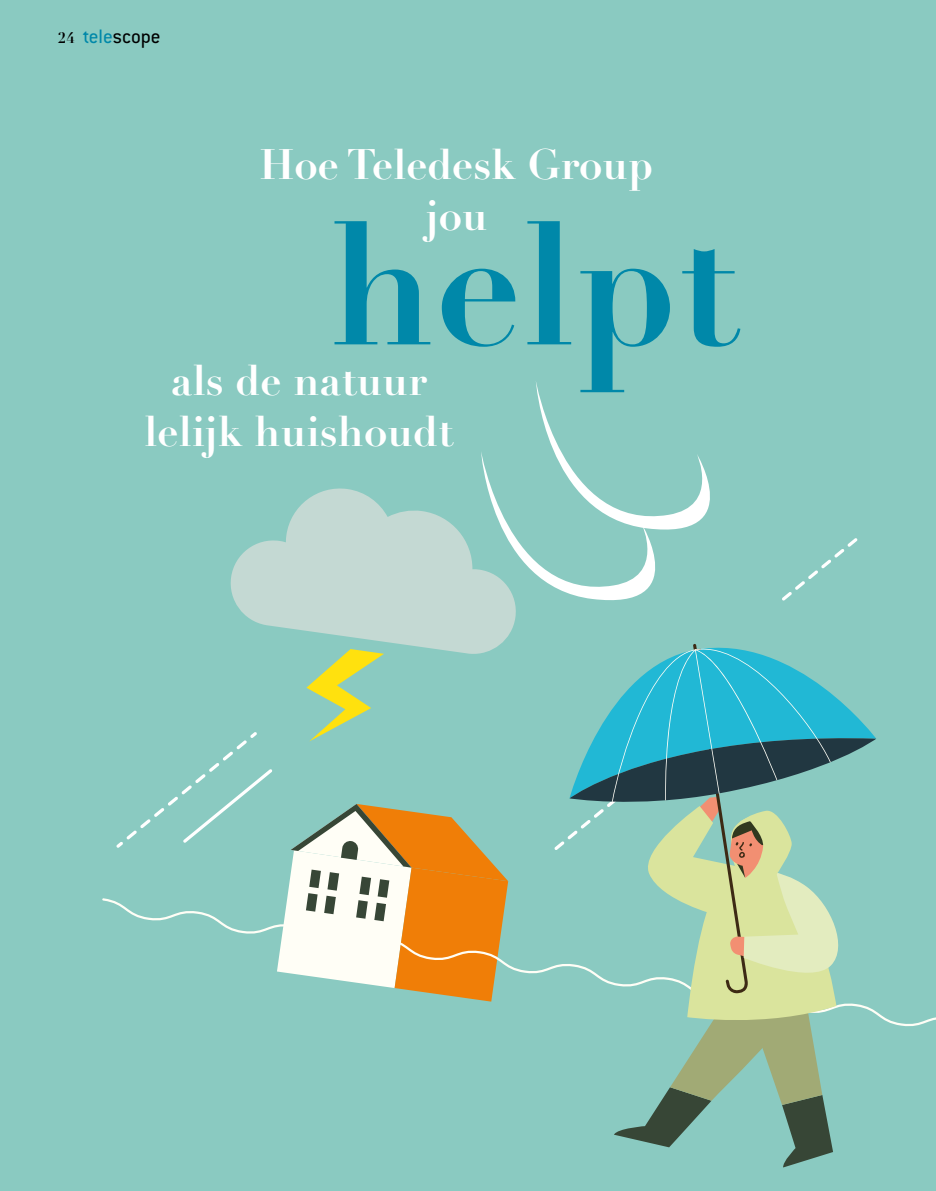
<style>
.page{position:relative;width:936px;height:1191px;background:#fff}
.page>*{position:absolute;margin:0;border:0;box-sizing:border-box;transform-origin:0 0}
.t1{font:700 170.85px "Didot LT Pro";color:#0088a9}
.t2{font:700 42px/51.2px "Didot LT Pro";color:#fff;text-align:center}
.t3{font:21.45px "Conduit ITC";color:#000}
.s1{font-family:"Didot LT Pro";font-weight:700;font-size:15px}
.s2{color:#0088a9}
</style>
<div class="page">
<div style="left:0;top:0;width:935px;height:1191px;background:#8acac1"></div>
<svg style="left:230px;top:488px;width:286px;height:161px;fill:#c4d9d3"></svg>
<svg style="left:481px;top:382px;width:229px;height:229px"></svg>
<svg style="left:116px;top:649px;width:392px;height:352px"></svg>
<svg style="left:782px;top:538px;width:75px;height:62px"></svg>
<svg style="left:554px;top:644px;width:322px;height:523px"></svg>
<p class="t3" style="left:58px;top:23px;width:104px"><span class="s1">24</span> <span class="s2">tele</span>scope</p>
<p class="t2" style="left:259px;top:139px;width:395px">Hoe Teledesk Group jou</p>
<h1 class="t1" style="left:328px;top:178px;width:413px">helpt</h1>
<p class="t2" style="left:144px;top:355px;width:311px">als de natuur lelijk huishoudt</p>
</div>
